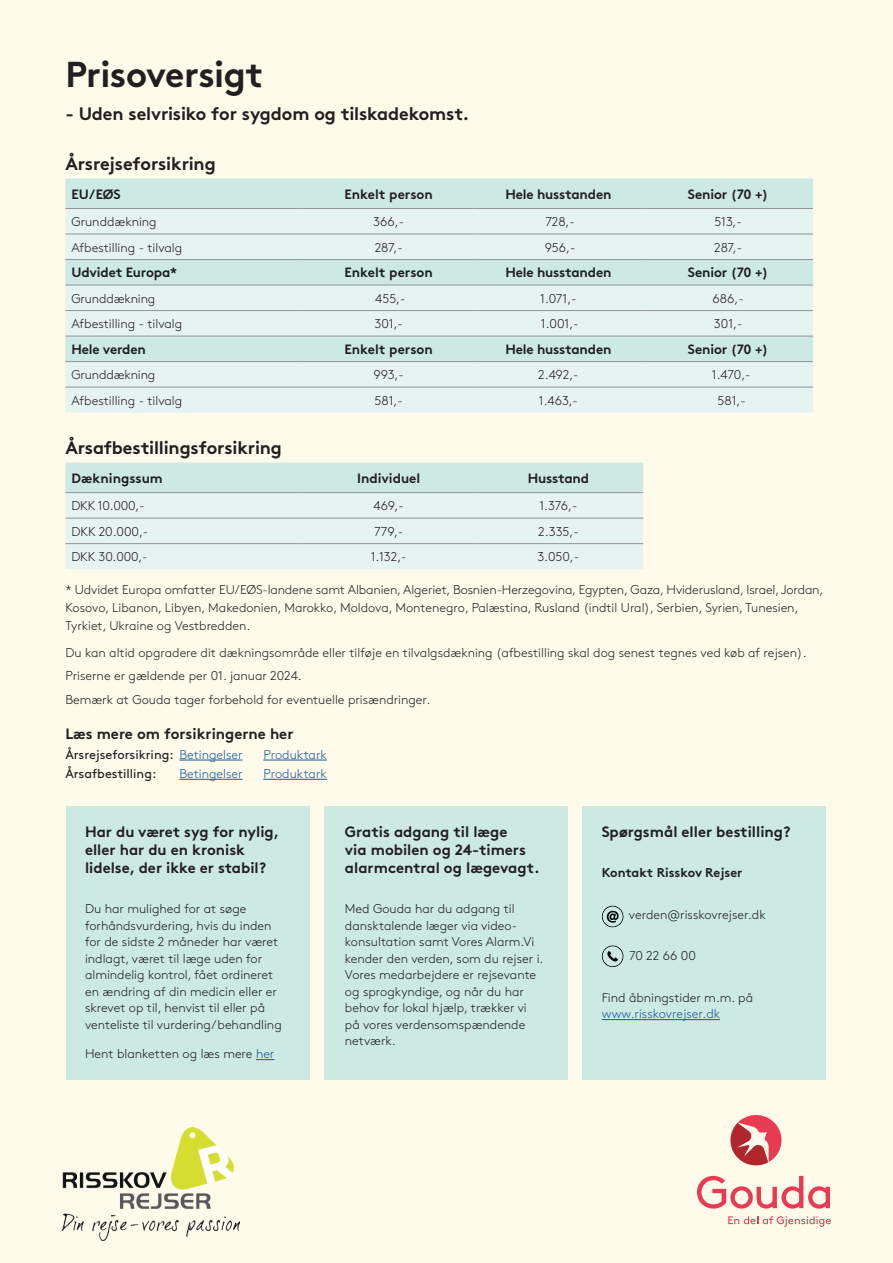
<style>
.page{position:relative;width:893px;height:1263px;background:#fefbeb}
.page>*{position:absolute;margin:0;border:0;box-sizing:border-box;transform-origin:0 0}
.t1{font:36px "Gjen Brown OT Bold Alt";letter-spacing:-.015em;color:#231f20}
.t2{font:18px "Gjen Brown OT Bold Alt";letter-spacing:-.01em;color:#231f20}
.t3{font:700 15px/18px "Gjen Brown OT";color:#231f20}
.t4{font:13.5px "Gjen Brown OT Bold Alt";letter-spacing:-.01em;color:#231f20}
.t5{font:700 13.5px "Gjen Brown OT";letter-spacing:-.01em;color:#231f20}
.t6{font:300 12.75px/16.5px "Gjen Brown OT";color:#231f20}
.t7{font:300 12.75px "Gjen Brown OT";color:#175d9e}
.t8{font:12.75px "Gjen Brown OT";color:#231f20}
.t9{font:700 12.75px "Gjen Brown OT";color:#231f20}
.s1{font-weight:300;color:#175d9e}
.s2{color:#175d9e}
</style>
<div class="page">
<svg style="left:730px;top:1115px;width:52px;height:51px"></svg>
<svg style="left:697px;top:1176px;width:133px;height:32px"></svg>
<svg style="left:728px;top:1216px;width:103px;height:11px"></svg>
<div style="left:65px;top:178px;width:748px;height:30px;background:#cde9e4"></div>
<svg style="left:65px;top:209px;width:748px;height:204px;background:#deefec"></svg>
<hr style="left:65px;top:208px;width:239px;height:1px;background:#939598">
<hr style="left:304px;top:208px;width:170px;height:1px;background:#939598">
<hr style="left:474px;top:208px;width:169px;height:1px;background:#939598">
<hr style="left:643px;top:208px;width:170px;height:1px;background:#939598">
<hr style="left:65px;top:234px;width:239px;height:1px;background:#939598">
<hr style="left:304px;top:234px;width:170px;height:1px;background:#939598">
<hr style="left:474px;top:234px;width:169px;height:1px;background:#939598">
<hr style="left:643px;top:234px;width:170px;height:1px;background:#939598">
<hr style="left:65px;top:259px;width:239px;height:1px;background:#939598">
<hr style="left:65px;top:285px;width:239px;height:1px;background:#939598">
<hr style="left:65px;top:310px;width:239px;height:1px;background:#939598">
<hr style="left:304px;top:310px;width:170px;height:1px;background:#939598">
<hr style="left:474px;top:310px;width:169px;height:1px;background:#939598">
<hr style="left:643px;top:310px;width:170px;height:1px;background:#939598">
<hr style="left:65px;top:336px;width:239px;height:1px;background:#939598">
<hr style="left:65px;top:361px;width:239px;height:1px;background:#939598">
<hr style="left:65px;top:387px;width:239px;height:1px;background:#939598">
<hr style="left:304px;top:387px;width:170px;height:1px;background:#939598">
<hr style="left:474px;top:387px;width:169px;height:1px;background:#939598">
<hr style="left:643px;top:387px;width:170px;height:1px;background:#939598">
<hr style="left:304px;top:259px;width:170px;height:1px;background:#939598">
<hr style="left:474px;top:259px;width:169px;height:1px;background:#939598">
<hr style="left:643px;top:259px;width:170px;height:1px;background:#939598">
<hr style="left:304px;top:285px;width:170px;height:1px;background:#939598">
<hr style="left:474px;top:285px;width:169px;height:1px;background:#939598">
<hr style="left:643px;top:285px;width:170px;height:1px;background:#939598">
<hr style="left:304px;top:336px;width:170px;height:1px;background:#939598">
<hr style="left:474px;top:336px;width:169px;height:1px;background:#939598">
<hr style="left:643px;top:336px;width:170px;height:1px;background:#939598">
<hr style="left:304px;top:361px;width:170px;height:1px;background:#939598">
<hr style="left:474px;top:361px;width:169px;height:1px;background:#939598">
<hr style="left:643px;top:361px;width:170px;height:1px;background:#939598">
<svg style="left:65px;top:463px;width:578px;height:106px;background:#ddefec"></svg>
<hr style="left:65px;top:492px;width:239px;height:1px;background:#939598">
<hr style="left:304px;top:492px;width:170px;height:1px;background:#939598">
<hr style="left:474px;top:492px;width:169px;height:1px;background:#939598">
<hr style="left:65px;top:518px;width:239px;height:1px;background:#939598">
<hr style="left:304px;top:518px;width:170px;height:1px;background:#939598">
<hr style="left:474px;top:518px;width:169px;height:1px;background:#939598">
<hr style="left:65px;top:543px;width:239px;height:1px;background:#939598">
<hr style="left:304px;top:543px;width:170px;height:1px;background:#939598">
<hr style="left:474px;top:543px;width:169px;height:1px;background:#939598">
<hr style="left:179px;top:759px;width:64px;height:1px;background:#175d9e">
<hr style="left:263px;top:759px;width:64px;height:1px;background:#175d9e">
<hr style="left:179px;top:779px;width:64px;height:1px;background:#175d9e">
<hr style="left:263px;top:779px;width:64px;height:1px;background:#175d9e">
<div style="left:66px;top:806px;width:244px;height:274px;background:#cde9e4"></div>
<div style="left:324px;top:806px;width:244px;height:274px;background:#cde9e4"></div>
<div style="left:583px;top:806px;width:243px;height:274px;background:#cde9e4"></div>
<svg style="left:256px;top:1059px;width:18px;height:1px"></svg>
<hr style="left:602px;top:1019px;width:118px;height:1px;background:#175d9e">
<svg style="left:602px;top:945px;width:21px;height:22px"></svg>
<svg style="left:602px;top:906px;width:21px;height:21px"></svg>
<img style="left:62px;top:1127px;width:177px;height:114px">
<h1 class="t1" style="left:65px;top:53px;width:199px">Prisoversigt</h1>
<h2 class="t2" style="left:65px;top:102px;width:405px">- Uden selvrisiko for sygdom og tilskadekomst.</h2>
<h2 class="t2" style="left:65px;top:152px;width:152px">Årsrejseforsikring</h2>
<p class="t5" style="left:71px;top:188px;width:51px">EU/EØS</p>
<p class="t4" style="left:344px;top:186px;width:90px">Enkelt person</p>
<p class="t4" style="left:505px;top:186px;width:108px">Hele husstanden</p>
<p class="t4" style="left:688px;top:186px;width:82px">Senior (70 +)</p>
<p class="t6" style="left:71px;top:215px;width:87px">Grunddækning</p>
<p class="t6" style="left:373px;top:215px;width:32px">366,-</p>
<p class="t6" style="left:545px;top:215px;width:31px">728,-</p>
<p class="t6" style="left:714px;top:215px;width:29px">513,-</p>
<p class="t6" style="left:71px;top:240px;width:112px">Afbestilling - tilvalg</p>
<p class="t6" style="left:375px;top:240px;width:29px">287,-</p>
<p class="t6" style="left:545px;top:240px;width:32px">956,-</p>
<p class="t6" style="left:714px;top:240px;width:29px">287,-</p>
<p class="t5" style="left:71px;top:267px;width:107px">Udvidet Europa*</p>
<p class="t4" style="left:344px;top:264px;width:90px">Enkelt person</p>
<p class="t4" style="left:505px;top:264px;width:108px">Hele husstanden</p>
<p class="t4" style="left:688px;top:264px;width:82px">Senior (70 +)</p>
<p class="t6" style="left:71px;top:291px;width:85px">Grunddækning</p>
<p class="t6" style="left:375px;top:291px;width:32px">455,-</p>
<p class="t6" style="left:540px;top:291px;width:38px">1.071,-</p>
<p class="t6" style="left:712px;top:291px;width:33px">686,-</p>
<p class="t6" style="left:71px;top:317px;width:112px">Afbestilling - tilvalg</p>
<p class="t6" style="left:374px;top:317px;width:30px">301,-</p>
<p class="t6" style="left:541px;top:317px;width:39px">1.001,-</p>
<p class="t6" style="left:714px;top:317px;width:30px">301,-</p>
<p class="t5" style="left:71px;top:344px;width:76px">Hele verden</p>
<p class="t4" style="left:344px;top:341px;width:90px">Enkelt person</p>
<p class="t4" style="left:505px;top:341px;width:108px">Hele husstanden</p>
<p class="t4" style="left:688px;top:341px;width:82px">Senior (70 +)</p>
<p class="t6" style="left:71px;top:368px;width:85px">Grunddækning</p>
<p class="t6" style="left:374px;top:368px;width:32px">993,-</p>
<p class="t6" style="left:538px;top:368px;width:42px">2.492,-</p>
<p class="t6" style="left:712px;top:368px;width:40px">1.470,-</p>
<p class="t6" style="left:71px;top:393px;width:112px">Afbestilling - tilvalg</p>
<p class="t6" style="left:375px;top:393px;width:30px">581,-</p>
<p class="t6" style="left:539px;top:393px;width:40px">1.463,-</p>
<p class="t6" style="left:717px;top:393px;width:30px">581,-</p>
<h2 class="t2" style="left:65px;top:436px;width:218px">Årsafbestillingsforsikring</h2>
<p class="t5" style="left:71px;top:472px;width:93px">Dækningssum</p>
<p class="t4" style="left:357px;top:470px;width:65px">Individuel</p>
<p class="t4" style="left:528px;top:470px;width:63px">Husstand</p>
<p class="t6" style="left:71px;top:499px;width:75px">DKK 10.000,-</p>
<p class="t6" style="left:374px;top:499px;width:32px">469,-</p>
<p class="t6" style="left:539px;top:499px;width:40px">1.376,-</p>
<p class="t6" style="left:71px;top:524px;width:78px">DKK 20.000,-</p>
<p class="t6" style="left:374px;top:524px;width:31px">779,-</p>
<p class="t6" style="left:538px;top:524px;width:42px">2.335,-</p>
<p class="t6" style="left:71px;top:550px;width:78px">DKK 30.000,-</p>
<p class="t6" style="left:371px;top:550px;width:37px">1.132,-</p>
<p class="t6" style="left:538px;top:550px;width:43px">3.050,-</p>
<p class="t6" style="left:65px;top:582px;width:759px;line-height:18px">* Udvidet Europa omfatter EU/EØS-landene samt Albanien, Algeriet, Bosnien-Herzegovina, Egypten, Gaza, Hviderusland, Israel, Jordan,<br>Kosovo, Libanon, Libyen, Makedonien, Marokko, Moldova, Montenegro, Palæstina, Rusland (indtil Ural), Serbien, Syrien, Tunesien,<br>Tyrkiet, Ukraine og Vestbredden.</p>
<p class="t6" style="left:65px;top:642px;width:743px;line-height:23.5px">Du kan altid opgradere dit dækningsområde eller tilføje en tilvalgsdækning (afbestilling skal dog senest tegnes ved køb af rejsen).<br>Priserne er gældende per 01. januar 2024.<br>Bemærk at Gouda tager forbehold for eventuelle prisændringer.</p>
<p class="t3" style="left:65px;top:727px;width:230px">Læs mere om forsikringerne her</p>
<p class="t8" style="left:65px;top:747px;width:179px">Årsrejseforsikring: <span class="s1">Betingelser</span></p>
<p class="t7" style="left:263px;top:749px;width:65px">Produktark</p>
<p class="t8" style="left:65px;top:766px;width:93px">Årsafbestilling:</p>
<p class="t7" style="left:179px;top:769px;width:65px">Betingelser</p>
<p class="t7" style="left:263px;top:769px;width:65px">Produktark</p>
<p class="t3" style="left:85px;top:824px;width:196px">Har du været syg for nylig, eller har du en kronisk lidelse, der ikke er stabil?</p>
<p class="t6" style="left:85px;top:902px;width:198px">Du har mulighed for at søge forhåndsvurdering, hvis du inden for de sidste 2 måneder har været indlagt, været til læge uden for almindelig kontrol, fået ordineret en ændring af din medicin eller er skrevet op til, henvist til eller på venteliste til vurdering/behandling</p>
<p class="t6" style="left:85px;top:1047px;width:191px">Hent blanketten og læs mere <span class="s2">her</span></p>
<p class="t3" style="left:345px;top:824px;width:196px">Gratis adgang til læge<br>via mobilen og 24-timers alarmcentral og lægevagt.</p>
<p class="t6" style="left:345px;top:902px;width:200px">Med Gouda har du adgang til dansktalende læger via video&shy;konsultation samt Vores Alarm.Vi kender den verden, som du rejser i.<br>Vores medarbejdere er rejsevante og sprogkyndige, og når du har behov for lokal hjælp, trækker vi på vores verdensomspændende netværk.</p>
<p class="t3" style="left:602px;top:824px;width:190px">Spørgsmål eller bestilling?</p>
<p class="t9" style="left:602px;top:868px;width:142px">Kontakt Risskov Rejser</p>
<p class="t6" style="left:629px;top:907px;width:138px">verden@risskovrejser.dk</p>
<p class="t6" style="left:629px;top:949px;width:68px">70 22 66 00</p>
<p class="t6" style="left:602px;top:990px;width:153px">Find åbningstider m.m. på</p>
<p class="t7" style="left:602px;top:1009px;width:120px">www.risskovrejser.dk</p>
</div>
